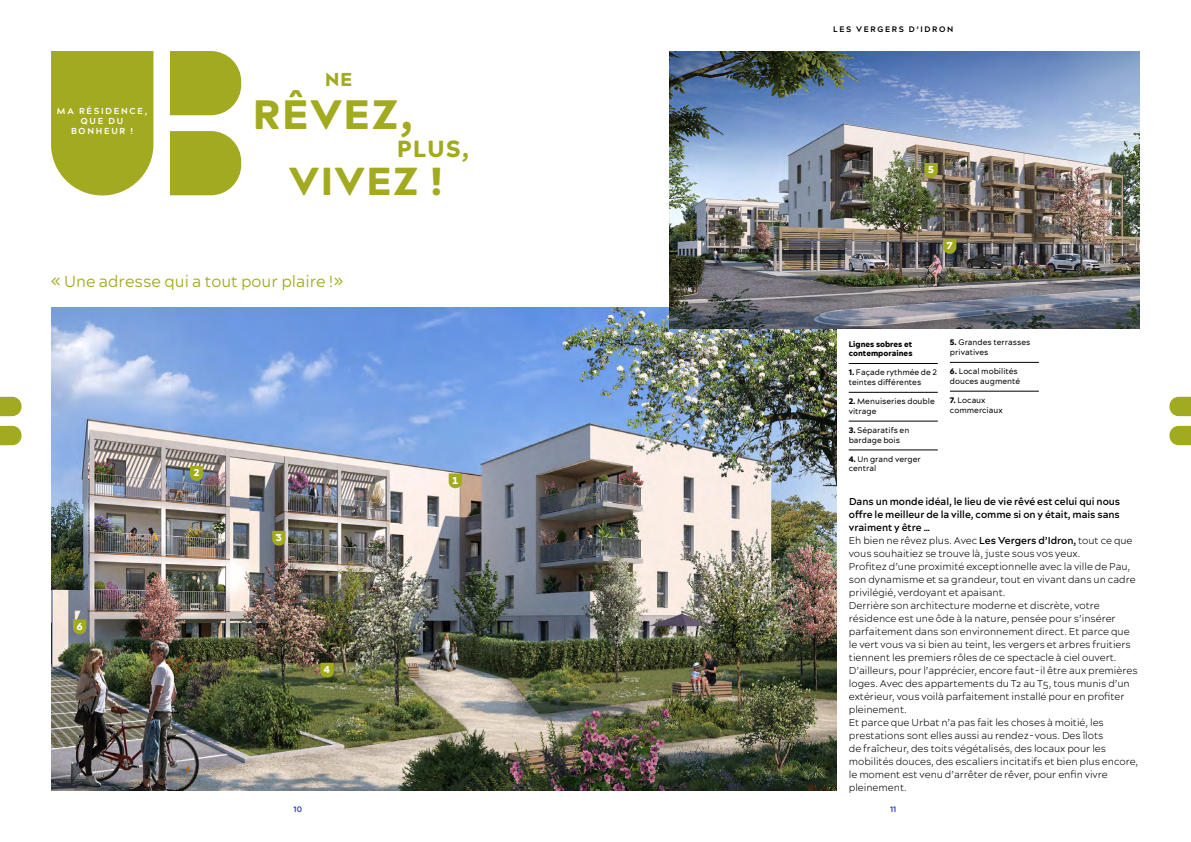
<style>
.page{position:relative;width:1191px;height:842px;background:#fff}
.page>*{position:absolute;margin:0;border:0;box-sizing:border-box;transform-origin:0 0}
.t1{font:900 41px "Acherus Grotesque";letter-spacing:.05em;color:#a2ab20}
.t2{font:900 39px "Acherus Grotesque";letter-spacing:.05em;color:#a2ab20}
.t3{font:900 23.3px "Acherus Grotesque";color:#a2ab20}
.t4{font:900 18.7px "Acherus Grotesque";color:#a2ab20}
.t5{font:16px "Acherus Grotesque";color:#a2ab20}
.t6{font:300 10px/13px "Acherus Grotesque";letter-spacing:-.005em;color:#000}
.t7{font:900 10px "Acherus Grotesque";color:#fff}
.t8{font:700 8.7px/10.4px "Acherus Grotesque";letter-spacing:.2em;color:#fff;text-align:center}
.t9{font:8px/9.6px "Acherus Grotesque";color:#000}
.t10{font:900 8px/9.6px "Acherus Grotesque";color:#000}
.t11{font:700 8px "Acherus Grotesque";letter-spacing:.2em;color:#000}
.t12{font:700 8px "Acherus Grotesque";color:#353fb6}
.s1{font-weight:900}
.s2{font-weight:600}
</style>
<div class="page">
<svg style="left:51px;top:51px;width:102px;height:144px;background:#a8b130"></svg>
<svg style="left:170px;top:51px;width:71px;height:64px;background:#a9b232"></svg>
<svg style="left:170px;top:131px;width:71px;height:64px;background:#a9b233"></svg>
<img style="left:51px;top:308px;width:785px;height:483px">
<hr style="left:848px;top:363px;width:89px;height:1px;background:#000">
<hr style="left:848px;top:392px;width:89px;height:1px;background:#000">
<hr style="left:848px;top:421px;width:89px;height:1px;background:#000">
<hr style="left:848px;top:450px;width:89px;height:1px;background:#000">
<hr style="left:950px;top:362px;width:88px;height:1px;background:#000">
<hr style="left:950px;top:391px;width:88px;height:1px;background:#000">
<img style="left:669px;top:51px;width:471px;height:278px">
<svg style="left:320px;top:663px;width:14px;height:14px"></svg>
<svg style="left:924px;top:163px;width:13px;height:15px"></svg>
<svg style="left:73px;top:619px;width:13px;height:15px"></svg>
<svg style="left:272px;top:531px;width:13px;height:15px"></svg>
<svg style="left:943px;top:239px;width:13px;height:15px"></svg>
<svg style="left:190px;top:466px;width:13px;height:15px"></svg>
<svg style="left:449px;top:473px;width:13px;height:15px"></svg>
<svg style="left:0;top:397px;width:21px;height:19px"></svg>
<svg style="left:0;top:426px;width:21px;height:19px"></svg>
<svg style="left:1169px;top:397px;width:22px;height:19px"></svg>
<svg style="left:1169px;top:426px;width:22px;height:19px"></svg>
<p class="t8" style="left:57px;top:105px;width:92px">MA RÉSIDENCE,<br>QUE DU<br>BONHEUR !</p>
<h3 class="t4" style="left:325px;top:67px;width:29px">NE</h3>
<h1 class="t1" style="left:253px;top:89px;width:161px">RÊVEZ,</h1>
<h3 class="t3" style="left:397px;top:134px;width:73px">PLUS,</h3>
<h2 class="t2" style="left:289px;top:157px;width:155px">VIVEZ !</h2>
<h3 class="t5" style="left:51px;top:271px;width:294px">« Une adresse qui a tout pour plaire !»</h3>
<p class="t7" style="left:76px;top:620px;width:8px">6</p>
<p class="t7" style="left:193px;top:466px;width:8px">2</p>
<p class="t7" style="left:276px;top:531px;width:8px">3</p>
<p class="t7" style="left:323px;top:663px;width:8px">4</p>
<p class="t7" style="left:452px;top:474px;width:8px">1</p>
<p class="t11" style="left:833px;top:24px;width:121px">LES VERGERS D’IDRON</p>
<p class="t7" style="left:928px;top:163px;width:8px">5</p>
<p class="t7" style="left:946px;top:239px;width:8px">7</p>
<p class="t10" style="left:848px;top:339px;width:65px">Lignes sobres et contemporaines</p>
<p class="t9" style="left:848px;top:367px;width:90px"><span class="s1">1.</span> Façade rythmée de 2 teintes différentes</p>
<p class="t9" style="left:848px;top:396px;width:88px"><span class="s1">2.</span> Menuiseries double vitrage</p>
<p class="t9" style="left:848px;top:425px;width:62px"><span class="s1">3.</span> Séparatifs en bardage bois</p>
<p class="t9" style="left:848px;top:454px;width:74px"><span class="s1">4.</span> Un grand verger central</p>
<p class="t9" style="left:950px;top:338px;width:82px"><span class="s1">5.</span> Grandes terrasses privatives</p>
<p class="t9" style="left:950px;top:366px;width:72px"><span class="s1">6.</span> Local mobilités douces augmenté</p>
<p class="t9" style="left:950px;top:395px;width:54px"><span class="s1">7.</span> Locaux commerciaux</p>
<p class="t6" style="left:848px;top:495px;width:291px"><span class="s2">Dans un monde idéal, le lieu de vie rêvé est celui qui nous offre le meilleur de la ville, comme si on y était, mais sans vraiment y être …<br></span>Eh bien ne rêvez plus. Avec <span class="s2">Les Vergers d’Idron,</span> tout ce que vous souhaitiez se trouve là, juste sous vos yeux.<br>Profitez d’une proximité exceptionnelle avec la ville de Pau, son dynamisme et sa grandeur, tout en vivant dans un cadre privilégié, verdoyant et apaisant.<br>Derrière son architecture moderne et discrète, votre résidence est une ôde à la nature, pensée pour s’insérer parfaitement dans son environnement direct. Et parce que le vert vous va si bien au teint, les vergers et arbres fruitiers tiennent les premiers rôles de ce spectacle à ciel ouvert.<br>D’ailleurs, pour l’apprécier, encore faut-il être aux premières loges. Avec des appartements du T2 au T5, tous munis d’un extérieur, vous voilà parfaitement installé pour en profiter pleinement.<br>Et parce que Urbat n’a pas fait les choses à moitié, les prestations sont elles aussi au rendez-vous. Des îlots<br>de fraîcheur, des toits végétalisés, des locaux pour les mobilités douces, des escaliers incitatifs et bien plus encore, le moment est venu d’arrêter de rêver, pour enfin vivre pleinement.</p>
<p class="t12" style="left:293px;top:804px;width:10px">10</p>
<p class="t12" style="left:890px;top:804px;width:8px">11</p>
</div>
